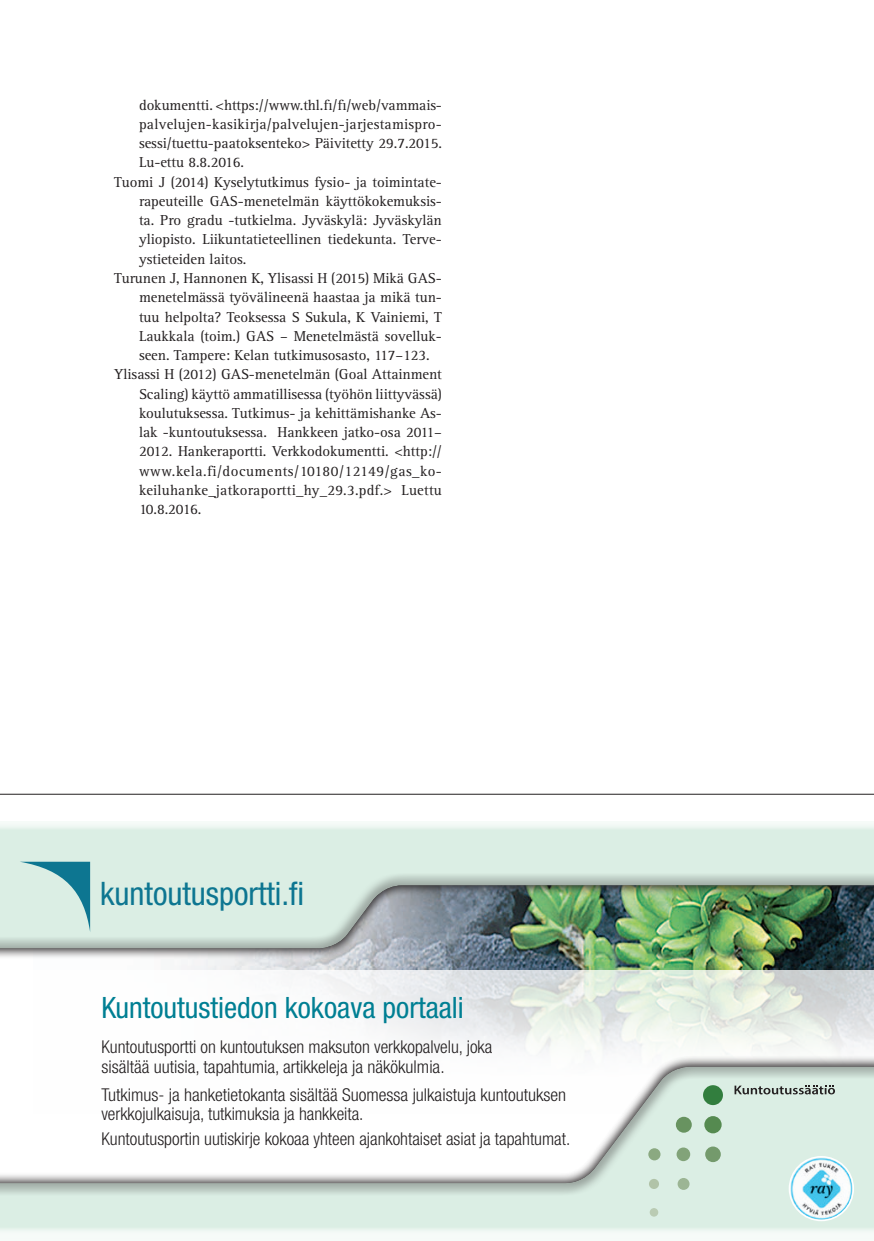
<style>
.page{position:relative;width:874px;height:1241px;background:#fff}
.page>*{position:absolute;margin:0;border:0;box-sizing:border-box;transform-origin:0 0}
.t1{font:condensed 32.38px "Helvetica Neue";color:#0d7691}
.t2{font:condensed 29.4px "Helvetica Neue";color:#007f93}
.t3{font:300 condensed 17.68px/19.1px "Helvetica Neue";color:#231f20}
.C_Teksti_3___lähteet{font:14.88px/19.2px "Rotis Serif Std";letter-spacing:-.005em;color:#231f20;text-align:justify}
</style>
<div class="page">
<img style="left:181px;top:959px;width:692px;height:95px">
<div style="left:0;top:1055px;width:873px;height:185px;background:#231f20;opacity:.9"></div>
<div style="left:0;top:1062px;width:873px;height:175px;background:#231f20;opacity:.4"></div>
<div style="left:676px;top:1147px;width:13px;height:13px;background:#82a379;border-radius:50%"></div>
<svg style="left:734px;top:1085px;width:100px;height:9px"></svg>
<div style="left:702px;top:1084px;width:20px;height:20px;background:#327e3e;border-radius:50%"></div>
<div style="left:704px;top:1115px;width:17px;height:18px;background:#558a50;border-radius:50%"></div>
<div style="left:704px;top:1146px;width:16px;height:15px;background:#749a6c;border-radius:50%"></div>
<div style="left:648px;top:1147px;width:12px;height:13px;background:#8ba981;border-radius:50%"></div>
<div style="left:675px;top:1116px;width:16px;height:16px;background:#689360;border-radius:50%"></div>
<div style="left:677px;top:1177px;width:12px;height:12px;background:#9cb594;border-radius:50%"></div>
<div style="left:648px;top:1178px;width:10px;height:10px;background:#b1c3a8;border-radius:50%"></div>
<div style="left:649px;top:1207px;width:9px;height:9px;background:#bacbb3;border-radius:50%"></div>
<div style="left:0;top:821px;width:873px;height:138px;background:#231f20;opacity:.9"></div>
<div style="left:0;top:821px;width:873px;height:130px;background:#231f20;opacity:.4"></div>
<svg style="left:20px;top:861px;width:70px;height:70px;background:#a7cfcf"></svg>
<img style="left:789px;top:1157px;width:63px;height:62px;border-radius:31px">
<div style="left:788px;top:1155px;width:65px;height:65px;border:1px solid #fff;border-radius:50%"></div>
<hr style="left:0;top:1236px;width:873px;height:4px;background:#f6fbf8">
<hr style="left:0;top:793px;width:873px;height:1px;background:#231f20">
<p class="C_Teksti_3___lähteet" style="left:139px;top:95px;width:304px">dokumentti. &lt;https://www.thl.fi/fi/web/vammais&shy;palvelujen-kasikirja/palvelujen-jarjestamispro&shy;sessi/tuettu-paatoksenteko&gt; Päivitetty 29.7.2015.<br>Lu-ettu 8.8.2016.</p>
<p class="C_Teksti_3___lähteet" style="left:139px;top:172px;width:304px;text-indent:-25px">Tuomi J (2014) Kyselytutkimus fysio- ja toimintate&shy;rapeuteille GAS-menetelmän käyttökokemuksis&shy;ta. Pro gradu -tutkielma. Jyväskylä: Jyväskylän yliopisto. Liikuntatieteellinen tiedekunta. Terve&shy;ystieteiden laitos.</p>
<p class="C_Teksti_3___lähteet" style="left:139px;top:269px;width:304px;text-indent:-25px">Turunen J, Hannonen K, Ylisassi H (2015) Mikä GAS&shy;menetelmässä työvälineenä haastaa ja mikä tun&shy;tuu helpolta? Teoksessa S Sukula, K Vainiemi, T Laukkala (toim.) GAS – Menetelmästä sovelluk&shy;seen. Tampere: Kelan tutkimusosasto, 117–123.</p>
<p class="C_Teksti_3___lähteet" style="left:139px;top:365px;width:304px;text-indent:-25px">Ylisassi H (2012) GAS-menetelmän (Goal Attainment Scaling) käyttö ammatillisessa (työhön liittyvässä) koulutuksessa. Tutkimus- ja kehittämishanke As&shy;lak -kuntoutuksessa. Hankkeen jatko-osa 2011– 2012. Hankeraportti. Verkkodokumentti. &lt;http:// www.kela.fi/documents/10180/12149/gas_ko&shy;keiluhanke_jatkoraportti_hy_29.3.pdf.&gt; Luettu 10.8.2016.</p>
<h1 class="t1" style="left:100px;top:874px;width:205px">kuntoutusportti.fi</h1>
<h2 class="t2" style="left:101px;top:990px;width:364px">Kuntoutustiedon kokoava portaali</h2>
<p class="t3" style="left:101px;top:1037px;width:392px">Kuntoutusportti on kuntoutuksen maksuton verkkopalvelu, joka sisältää uutisia, tapahtumia, artikkeleja ja näkökulmia.</p>
<p class="t3" style="left:101px;top:1084px;width:466px">Tutkimus- ja hanketietokanta sisältää Suomessa julkaistuja kuntoutuksen verkkojulkaisuja, tutkimuksia ja hankkeita.</p>
<p class="t3" style="left:101px;top:1128px;width:470px">Kuntoutusportin uutiskirje kokoaa yhteen ajankohtaiset asiat ja tapahtumat.</p>
</div>
